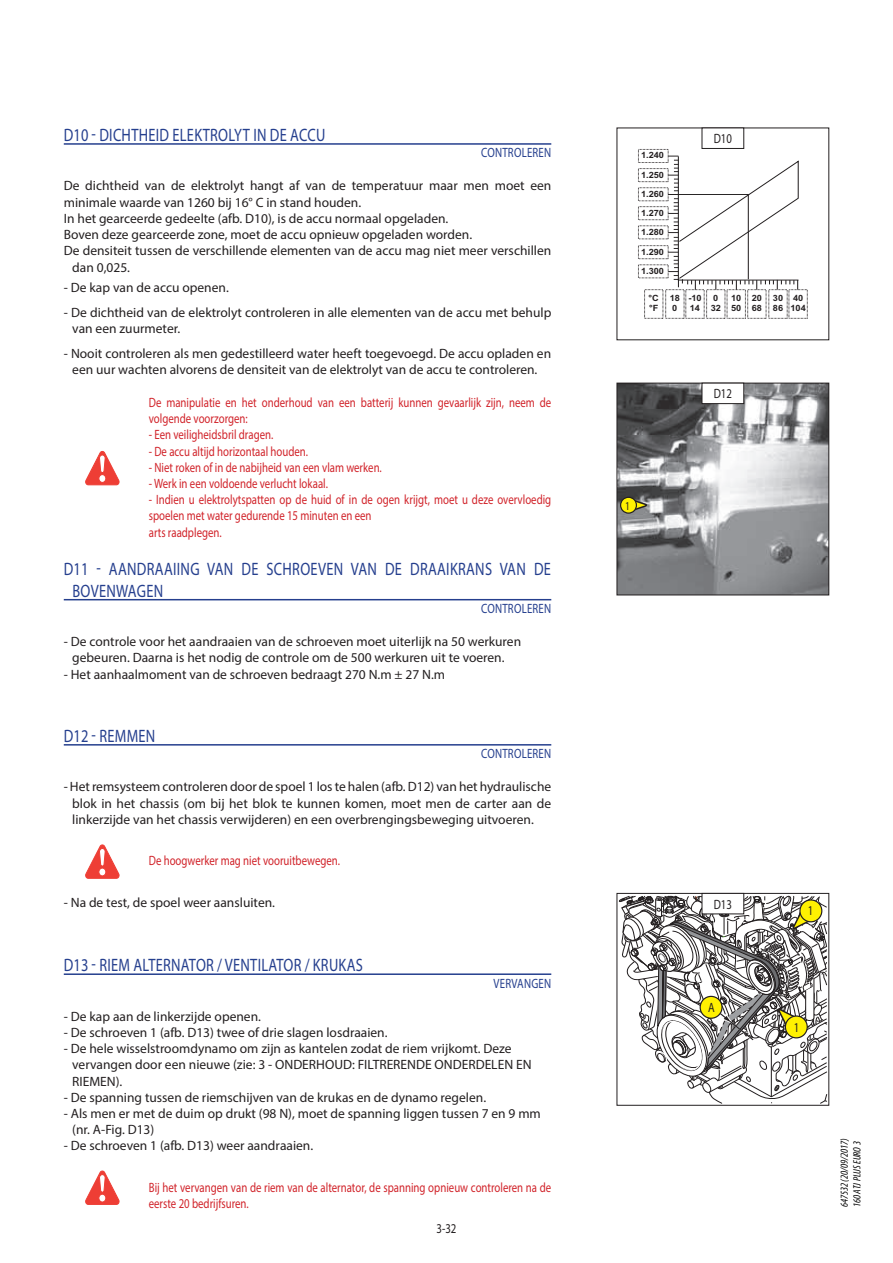
<style>
.page{position:relative;width:893px;height:1263px;background:#fff}
.page>*{position:absolute;margin:0;border:0;box-sizing:border-box;transform-origin:0 0}
.t1{font:18px/21.6px "Myriad Pro";letter-spacing:.02em;color:#253f8e;scale:.8 1}
.t2{font:13.5px/16.2px "Myriad Pro";color:#231f20}
.t3{font:13.5px/16.2px "Myriad Pro";color:#d1232a;scale:.8 1}
.t4{font:13.5px "Myriad Pro";letter-spacing:.02em;color:#253f8e;scale:.8 1}
.t5{font:13.5px "Myriad Pro";color:#231f20;scale:.8 1}
.t6{font:12px "Myriad Pro";color:#231f20;scale:.8 1}
.t7{font:italic condensed 10.5px/12.6px "Myriad Pro";color:#000}
.t8{font:700 8.55px/10.4px "Arial";color:#231f20;scale:1.07 1}
</style>
<div class="page">
<svg style="left:616px;top:127px;width:214px;height:214px"></svg>
<svg style="left:638px;top:127px;width:161px;height:163px"></svg>
<svg style="left:616px;top:382px;width:214px;height:214px;background:#97989a"></svg>
<svg style="left:701px;top:382px;width:43px;height:22px"></svg>
<svg style="left:619px;top:496px;width:29px;height:18px"></svg>
<svg style="left:616px;top:893px;width:214px;height:213px"></svg>
<svg style="left:619px;top:893px;width:208px;height:210px"></svg>
<hr style="left:64px;top:143px;width:487px;height:2px;background:#253f8e">
<hr style="left:64px;top:599px;width:487px;height:1px;background:#253f8e">
<hr style="left:64px;top:744px;width:487px;height:1px;background:#253f8e">
<hr style="left:64px;top:973px;width:487px;height:2px;background:#253f8e">
<svg style="left:85px;top:451px;width:35px;height:34px"></svg>
<svg style="left:85px;top:844px;width:35px;height:35px"></svg>
<svg style="left:85px;top:1170px;width:35px;height:35px"></svg>
<h1 class="t1" style="left:64px;top:126px;width:328px">D10 - DICHTHEID ELEKTROLYT IN DE ACCU</h1>
<p class="t4" style="left:481px;top:148px;width:89px">CONTROLEREN</p>
<p class="t2" style="left:64px;top:179px;width:489px">De dichtheid van de elektrolyt hangt af van de temperatuur maar men moet een</p>
<p class="t2" style="left:64px;top:195px;width:299px">minimale waarde van 1260 bij 16° C in stand houden.</p>
<p class="t2" style="left:64px;top:212px;width:386px">In het gearceerde gedeelte (afb. D10), is de accu normaal opgeladen.</p>
<p class="t2" style="left:64px;top:228px;width:410px">Boven deze gearceerde zone, moet de accu opnieuw opgeladen worden.</p>
<p class="t2" style="left:64px;top:244px;width:489px">De densiteit tussen de verschillende elementen van de accu mag niet meer verschillen</p>
<p class="t2" style="left:72px;top:260px;width:59px">dan 0,025.</p>
<p class="t2" style="left:64px;top:281px;width:167px">- De kap van de accu openen.</p>
<p class="t2" style="left:72px;top:305px;width:481px;text-indent:-9px">- De dichtheid van de elektrolyt controleren in alle elementen van de accu met behulp van een zuurmeter.</p>
<p class="t2" style="left:64px;top:346px;width:489px;text-align:center">- Nooit controleren als men gedestilleerd water heeft toegevoegd. De accu opladen en een uur wachten alvorens de densiteit van de elektrolyt van de accu te controleren.</p>
<p class="t3" style="left:149px;top:396px;width:505px">De manipulatie en het onderhoud van een batterij kunnen gevaarlijk zijn, neem de volgende voorzorgen:</p>
<p class="t3" style="left:149px;top:428px;width:157px">- Een veiligheidsbril dragen.</p>
<p class="t3" style="left:149px;top:444px;width:201px">- De accu altijd horizontaal houden.</p>
<p class="t3" style="left:149px;top:460px;width:293px">- Niet roken of in de nabijheid van een vlam werken.</p>
<p class="t3" style="left:149px;top:477px;width:225px">- Werk in een voldoende verlucht lokaal.</p>
<p class="t3" style="left:149px;top:493px;width:505px">- Indien u elektrolytspatten op de huid of in de ogen krijgt, moet u deze overvloedig spoelen met water gedurende 15 minuten en een<br>arts raadplegen.</p>
<h1 class="t1" style="left:72px;top:560px;width:600px;text-indent:-9px">D11 - AANDRAAIING VAN DE SCHROEVEN VAN DE DRAAIKRANS VAN DE<br>BOVENWAGEN</h1>
<p class="t4" style="left:481px;top:603px;width:89px">CONTROLEREN</p>
<p class="t2" style="left:72px;top:635px;width:450px;text-indent:-9px">- De controle voor het aandraaien van de schroeven moet uiterlijk na 50 werkuren gebeuren. Daarna is het nodig de controle om de 500 werkuren uit te voeren.</p>
<p class="t2" style="left:64px;top:667px;width:383px">- Het aanhaalmoment van de schroeven bedraagt 270 N.m ± 27 N.m</p>
<h1 class="t1" style="left:64px;top:727px;width:116px">D12 - REMMEN</h1>
<p class="t4" style="left:481px;top:748px;width:89px">CONTROLEREN</p>
<p class="t2" style="left:72px;top:780px;width:480px;text-align:justify;text-indent:-9px">- Het remsysteem controleren door de spoel 1 los te halen (afb. D12) van het hydraulische blok in het chassis (om bij het blok te kunnen komen, moet men de carter aan de linkerzijde van het chassis verwijderen) en een overbrengingsbeweging uitvoeren.</p>
<p class="t3" style="left:149px;top:854px;width:241px">De hoogwerker mag niet vooruitbewegen.</p>
<p class="t2" style="left:64px;top:896px;width:213px">- Na de test, de spoel weer aansluiten.</p>
<h1 class="t1" style="left:64px;top:956px;width:375px">D13 - RIEM ALTERNATOR / VENTILATOR / KRUKAS</h1>
<p class="t4" style="left:494px;top:978px;width:73px">VERVANGEN</p>
<p class="t2" style="left:64px;top:1009px;width:199px">- De kap aan de linkerzijde openen.</p>
<p class="t2" style="left:64px;top:1026px;width:325px">- De schroeven 1 (afb. D13) twee of drie slagen losdraaien.</p>
<p class="t2" style="left:72px;top:1042px;width:461px;text-indent:-9px">- De hele wisselstroomdynamo om zijn as kantelen zodat de riem vrijkomt. Deze vervangen door een nieuwe (zie: 3 - ONDERHOUD: FILTRERENDE ONDERDELEN EN<br>RIEMEN).</p>
<p class="t2" style="left:64px;top:1090px;width:424px">- De spanning tussen de riemschijven van de krukas en de dynamo regelen.</p>
<p class="t2" style="left:72px;top:1107px;width:470px;text-indent:-9px">- Als men er met de duim op drukt (98 N), moet de spanning liggen tussen 7 en 9 mm (nr. A-Fig. D13)</p>
<p class="t2" style="left:64px;top:1139px;width:251px">- De schroeven 1 (afb. D13) weer aandraaien.</p>
<p class="t3" style="left:149px;top:1181px;width:505px">Bij het vervangen van de riem van de alternator, de spanning opnieuw controleren na de eerste 20 bedrijfsuren.</p>
<p class="t5" style="left:436px;top:1223px;width:26px">3-32</p>
<p class="t5" style="left:714px;top:134px;width:24px">D10</p>
<p class="t8" style="left:641px;top:150px;width:23px">1.240</p>
<p class="t8" style="left:641px;top:170px;width:23px">1.250</p>
<p class="t8" style="left:641px;top:188px;width:23px">1.260</p>
<p class="t8" style="left:641px;top:208px;width:23px">1.270</p>
<p class="t8" style="left:641px;top:227px;width:23px">1.280</p>
<p class="t8" style="left:641px;top:247px;width:23px">1.290</p>
<p class="t8" style="left:641px;top:266px;width:23px">1.300</p>
<p class="t8" style="left:649px;top:293px;width:11px">°C °F</p>
<p class="t8" style="left:670px;top:293px;width:11px">18<br>0</p>
<p class="t8" style="left:688px;top:293px;width:14px">-10<br>14</p>
<p class="t8" style="left:711px;top:293px;width:11px">0<br>32</p>
<p class="t8" style="left:731px;top:293px;width:11px">10<br>50</p>
<p class="t8" style="left:752px;top:293px;width:11px">20<br>68</p>
<p class="t8" style="left:773px;top:293px;width:11px">30<br>86</p>
<p class="t8" style="left:790px;top:293px;width:16px">40<br>104</p>
<p class="t5" style="left:714px;top:389px;width:24px">D12</p>
<p class="t6" style="left:625px;top:501px;width:8px">1</p>
<p class="t5" style="left:714px;top:899px;width:24px">D13</p>
<p class="t5" style="left:708px;top:1002px;width:10px">A</p>
<p class="t5" style="left:808px;top:905px;width:8px">1</p>
<p class="t5" style="left:794px;top:1022px;width:8px">1</p>
<p class="t7" style="left:838px;top:1207px;width:72px;rotate:-90deg">647532 (20/09/2017)<br>160 ATJ PLUS EURO 3</p>
</div>
